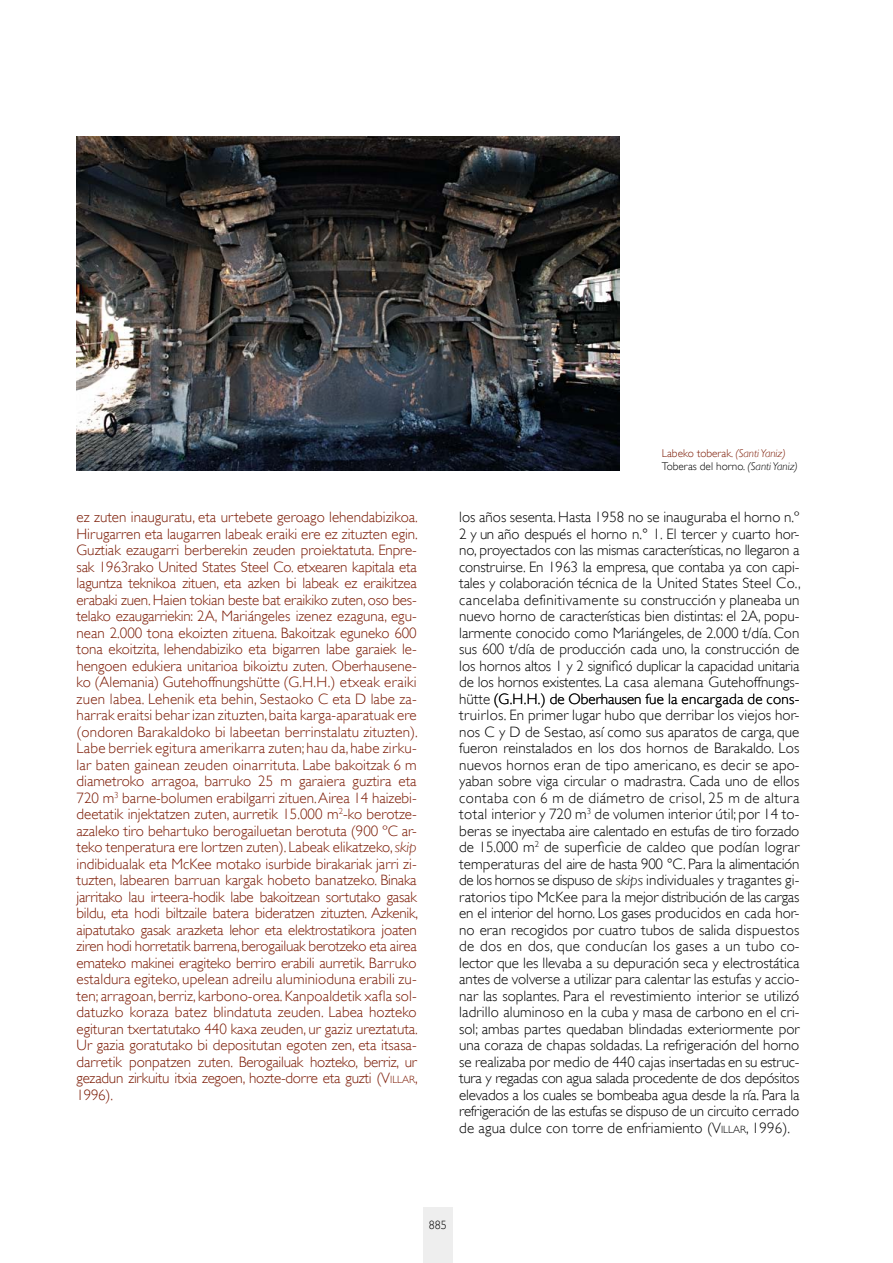
<style>
.page{position:relative;width:893px;height:1263px;background:#fff}
.page>*{position:absolute;margin:0;border:0;box-sizing:border-box;transform-origin:0 0}
.Texto_independiente{font:300 15px/16.5px "Gill Sans";letter-spacing:.01em;color:#000;text-align:justify}
.Texto_independiente-2{font:300 15px/16.5px "Gill Sans";color:#7b1a04;text-align:justify}
.t1{font:300 12px "Gill Sans";color:#000}
.t2{font:300 11.25px "Gill Sans";color:#000}
.t3{font:300 11.25px "Gill Sans";color:#7b1a04}
.s1{font-style:italic}
.s2{font-style:inherit}
.s3{font-size:10.5px}
</style>
<div class="page">
<div style="left:423px;top:1207px;width:30px;height:56px;background:#eee"></div>
<img style="left:77px;top:136px;width:542px;height:334px">
<p class="Texto_independiente-2" style="left:77px;top:509px;width:343px">ez zuten inauguratu, eta urtebete geroago lehendabizikoa.<br>Hirugarren eta laugarren labeak eraiki ere ez zituzten egin.<br>Guztiak ezaugarri berberekin zeuden proiektatuta. Enpre&shy;sak 1963rako United States Steel Co. etxearen kapitala eta laguntza teknikoa zituen, eta azken bi labeak ez eraikitzea erabaki zuen. Haien tokian beste bat eraikiko zuten, oso bes&shy;telako ezaugarriekin: 2A, Mariángeles izenez ezaguna, egu&shy;nean 2.000 tona ekoizten zituena. Bakoitzak eguneko 600 tona ekoitzita, lehendabiziko eta bigarren labe garaiek le&shy;hengoen edukiera unitarioa bikoiztu zuten. Oberhausene&shy;ko (Alemania) Gutehoffnungshütte (G.H.H.) etxeak eraiki zuen labea. Lehenik eta behin, Sestaoko C eta D labe za-</p>
<p class="Texto_independiente-2" style="left:77px;top:707px;width:342px">harrak eraitsi behar izan zituzten, baita karga-aparatuak ere</p>
<p class="Texto_independiente-2" style="left:77px;top:724px;width:343px">(ondoren Barakaldoko bi labeetan berrinstalatu zituzten).<br>Labe berriek egitura amerikarra zuten; hau da, habe zirku&shy;lar baten gainean zeuden oinarrituta. Labe bakoitzak 6 m</p>
<p class="Texto_independiente-2" style="left:77px;top:773px;width:342px">diametroko arragoa, barruko 25 m garaiera guztira eta 720 m<sup>3</sup> barne-bolumen erabilgarri zituen. Airea 14 haizebi&shy;deetatik injektatzen zuten, aurretik 15.000 m<sup>2</sup>-ko berotze-</p>
<p class="Texto_independiente-2" style="left:77px;top:823px;width:342px">azaleko tiro behartuko berogailuetan berotuta (900 ºC ar-</p>
<p class="Texto_independiente-2" style="left:77px;top:839px;width:342px">teko tenperatura ere lortzen zuten). Labeak elikatzeko, <span class="s1">skip</span></p>
<p class="Texto_independiente-2" style="left:77px;top:856px;width:343px">indibidualak eta McKee motako isurbide birakariak jarri zi&shy;tuzten, labearen barruan kargak hobeto banatzeko. Binaka jarritako lau irteera-hodik labe bakoitzean sortutako gasak bildu, eta hodi biltzaile batera bideratzen zituzten. Azkenik, aipatutako gasak arazketa lehor eta elektrostatikora joaten ziren hodi horretatik barrena, berogailuak berotzeko eta airea emateko makinei eragiteko berriro erabili aurretik. Barruko estaldura egiteko, upelean adreilu aluminioduna erabili zu-</p>
<p class="Texto_independiente-2" style="left:77px;top:988px;width:342px">ten; arragoan, berriz, karbono-orea. Kanpoaldetik xafla sol-</p>
<p class="Texto_independiente-2" style="left:77px;top:1004px;width:343px">datuzko koraza batez blindatuta zeuden. Labea hozteko egituran txertatutako 440 kaxa zeuden, ur gaziz ureztatuta.</p>
<p class="Texto_independiente-2" style="left:77px;top:1037px;width:343px">Ur gazia goratutako bi depositutan egoten zen, eta itsasa&shy;darretik ponpatzen zuten. Berogailuak hozteko, berriz, ur gezadun zirkuitu itxia zegoen, hozte-dorre eta guzti (<span class="s2">V</span><span class="s3">ILLAR</span>, 1996).</p>
<p class="t3" style="left:662px;top:447px;width:125px">Labeko toberak. <span class="s1">(Santi Yaniz)</span></p>
<p class="t2" style="left:662px;top:459px;width:138px">Toberas del horno. <span class="s1">(Santi Yaniz)</span></p>
<p class="Texto_independiente" style="left:459px;top:509px;width:342px">los años sesenta. Hasta 1958 no se inauguraba el horno n.º<br>2 y un año después el horno n.° 1. El tercer y cuarto hor-</p>
<p class="Texto_independiente" style="left:459px;top:542px;width:343px">no, proyectados con las mismas características, no llegaron a construirse. En 1963 la empresa, que contaba ya con capi&shy;tales y colaboración técnica de la United States Steel Co., cancelaba definitivamente su construcción y planeaba un nuevo horno de características bien distintas: el 2A, popu&shy;larmente conocido como Mariángeles, de 2.000 t/día. Con sus 600 t/día de producción cada uno, la construcción de los hornos altos 1 y 2 significó duplicar la capacidad unitaria de los hornos existentes. La casa alemana Gutehoffnungs&shy;hütte (G.H.H.) de Oberhausen fue la encargada de cons&shy;truirlos. En primer lugar hubo que derribar los viejos hor&shy;nos C y D de Sestao, así como sus aparatos de carga, que fueron reinstalados en los dos hornos de Barakaldo. Los nuevos hornos eran de tipo americano, es decir se apo&shy;yaban sobre viga circular o madrastra. Cada uno de ellos contaba con 6 m de diámetro de crisol, 25 m de altura total interior y 720 m<sup>3</sup> de volumen interior útil; por 14 to&shy;beras se inyectaba aire calentado en estufas de tiro forzado de 15.000 m<sup>2</sup> de superficie de caldeo que podían lograr temperaturas del aire de hasta 900 °C. Para la alimentación de los hornos se dispuso de <span class="s1">skips</span> individuales y tragantes gi&shy;ratorios tipo McKee para la mejor distribución de las cargas en el interior del horno. Los gases producidos en cada hor&shy;no eran recogidos por cuatro tubos de salida dispuestos de dos en dos, que conducían los gases a un tubo co-</p>
<p class="Texto_independiente" style="left:459px;top:955px;width:342px">lector que les llevaba a su depuración seca y electrostática antes de volverse a utilizar para calentar las estufas y accio&shy;nar las soplantes. Para el revestimiento interior se utilizó ladrillo aluminoso en la cuba y masa de carbono en el cri&shy;sol; ambas partes quedaban blindadas exteriormente por una coraza de chapas soldadas. La refrigeración del horno se realizaba por medio de 440 cajas insertadas en su estruc&shy;tura y regadas con agua salada procedente de dos depósitos elevados a los cuales se bombeaba agua desde la ría. Para la refrigeración de las estufas se dispuso de un circuito cerrado de agua dulce con torre de enfriamiento (<span class="s2">V</span><span class="s3">ILLAR</span>, 1996).</p>
<p class="t1" style="left:429px;top:1218px;width:19px">885</p>
</div>
